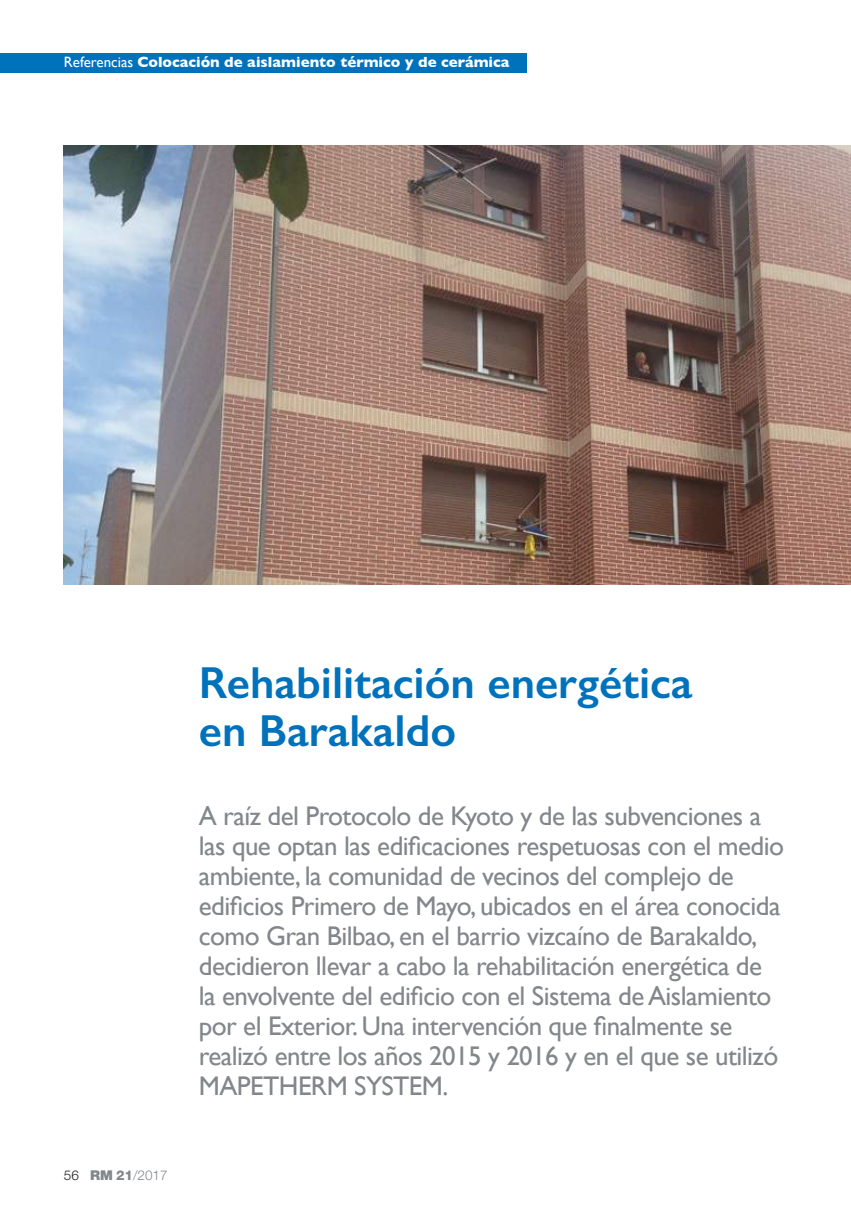
<style>
.page{position:relative;width:851px;height:1212px;background:#fff}
.page>*{position:absolute;margin:0;border:0;box-sizing:border-box;transform-origin:0 0}
.t1{font:600 45px/48px "Gill Sans";color:#0072bc}
.t2{font:27px/30px "Gill Sans";letter-spacing:-.02em;color:#83878b}
.t3{font:700 15px "Gill Sans";color:#fff}
.t4{font:300 13.5px "Helvetica Neue LT";color:#83878b}
.s1{font-weight:400}
.s2{color:#241f1f}
.s3{font-weight:900}
.s4{font-weight:800}
</style>
<div class="page">
<img style="left:64px;top:145px;width:786px;height:440px">
<div style="left:0;top:53px;width:526px;height:19px;background:#0072bc"></div>
<p class="t3" style="left:64px;top:50px;width:447px"><span class="s1">Referencias</span> Colocación de aislamiento térmico y de cerámica</p>
<h1 class="t1" style="left:199px;top:659px;width:495px">Rehabilitación energética en Barakaldo</h1>
<p class="t4" style="left:64px;top:1166px;width:105px"><span class="s2">56</span> <span class="s3">RM</span> <span class="s4">21</span>/2017</p>
<p class="t2" style="left:199px;top:800px;width:586px">A raíz del Protocolo de Kyoto y de las subvenciones a las que optan las edificaciones respetuosas con el medio ambiente, la comunidad de vecinos del complejo de edificios Primero de Mayo, ubicados en el área conocida como Gran Bilbao, en el barrio vizcaíno de Barakaldo, decidieron llevar a cabo la rehabilitación energética de la envolvente del edificio con el Sistema de Aislamiento por el Exterior. Una intervención que finalmente se realizó entre los años 2015 y 2016 y en el que se utilizó MAPETHERM SYSTEM.</p>
</div>
